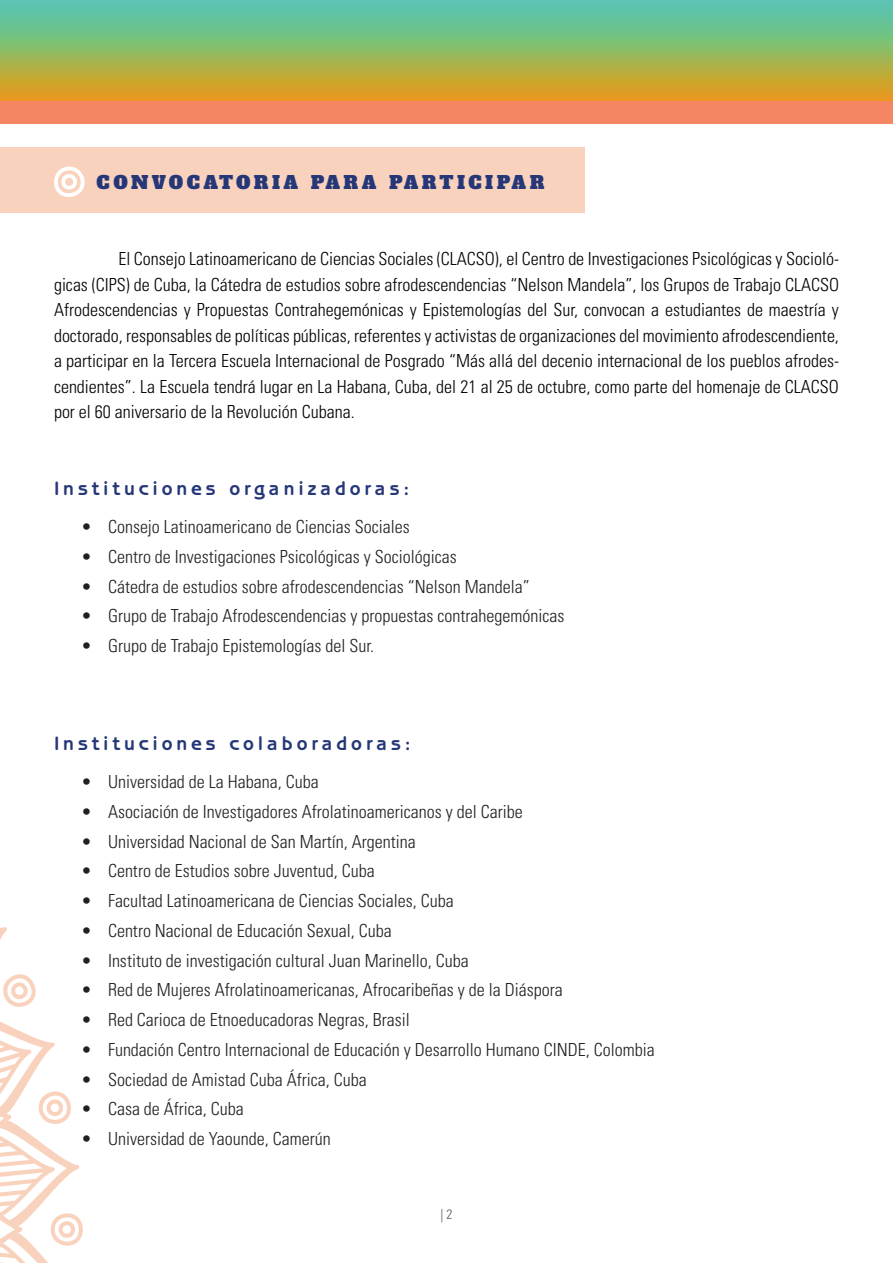
<style>
.page{position:relative;width:893px;height:1263px;background:#fff}
.page>*{position:absolute;margin:0;border:0;box-sizing:border-box;transform-origin:0 0}
.t1{font:700 19.5px "Benguiat Gothic Std";letter-spacing:.2em;color:#263778}
.t2{font:300 condensed 18px "Univers LT Std";color:#231f20}
.t3{font:300 condensed 18px/25.5px "Univers LT Std";color:#000001;text-align:justify}
.t4{font:18px "Alfa Slab One";letter-spacing:.2em;color:#263778}
.t5{font:300 condensed 13.5px "Univers LT Std";color:#57585a}
</style>
<div class="page">
<svg style="left:0;top:0;width:893px;height:101px;background:#95b566"></svg>
<div style="left:0;top:101px;width:893px;height:22px;background:#f58664"></div>
<hr style="left:892px;top:272px;width:1px;height:66px;background:#f9d2bd">
<hr style="left:892px;top:769px;width:1px;height:65px;background:#f9d2bd">
<div style="left:0;top:147px;width:585px;height:66px;background:#f9d2bd"></div>
<svg style="left:0;top:927px;width:7px;height:13px"></svg>
<svg style="left:0;top:1021px;width:83px;height:242px"></svg>
<svg style="left:3px;top:974px;width:33px;height:33px"></svg>
<svg style="left:54px;top:166px;width:31px;height:31px"></svg>
<p class="t4" style="left:97px;top:170px;width:449px">CONVOCATORIA PARA PARTICIPAR</p>
<p class="t3" style="left:54px;top:246px;width:787px;text-indent:64px">El Consejo Latinoamericano de Ciencias Sociales (CLACSO), el Centro de Investigaciones Psicológicas y Socioló&shy;gicas (CIPS) de Cuba, la Cátedra de estudios sobre afrodescendencias “Nelson Mandela”, los Grupos de Trabajo CLACSO Afrodescendencias y Propuestas Contrahegemónicas y Epistemologías del Sur, convocan a estudiantes de maestría y doctorado, responsables de políticas públicas, referentes y activistas de organizaciones del movimiento afrodescendiente, a participar en la Tercera Escuela Internacional de Posgrado “Más allá del decenio internacional de los pueblos afrodes&shy;cendientes”. La Escuela tendrá lugar en La Habana, Cuba, del 21 al 25 de octubre, como parte del homenaje de CLACSO por el 60 aniversario de la Revolución Cubana.</p>
<p class="t1" style="left:54px;top:477px;width:357px">Instituciones organizadoras:</p>
<p class="t2" style="left:81px;top:516px;width:330px">• Consejo Latinoamericano de Ciencias Sociales</p>
<p class="t2" style="left:81px;top:546px;width:377px">• Centro de Investigaciones Psicológicas y Sociológicas</p>
<p class="t2" style="left:81px;top:575px;width:450px">• Cátedra de estudios sobre afrodescendencias “Nelson Mandela”</p>
<p class="t2" style="left:81px;top:605px;width:485px">• Grupo de Trabajo Afrodescendencias y propuestas contrahegemónicas</p>
<p class="t2" style="left:81px;top:635px;width:295px">• Grupo de Trabajo Epistemologías del Sur.</p>
<p class="t1" style="left:54px;top:732px;width:358px">Instituciones colaboradoras:</p>
<p class="t2" style="left:81px;top:771px;width:239px">• Universidad de La Habana, Cuba</p>
<p class="t2" style="left:81px;top:801px;width:443px">• Asociación de Investigadores Afrolatinoamericanos y del Caribe</p>
<p class="t2" style="left:81px;top:830px;width:336px">• Universidad Nacional de San Martín, Argentina</p>
<p class="t2" style="left:81px;top:860px;width:295px">• Centro de Estudios sobre Juventud, Cuba</p>
<p class="t2" style="left:81px;top:890px;width:374px">• Facultad Latinoamericana de Ciencias Sociales, Cuba</p>
<p class="t2" style="left:81px;top:920px;width:312px">• Centro Nacional de Educación Sexual, Cuba</p>
<p class="t2" style="left:81px;top:949px;width:389px">• Instituto de investigación cultural Juan Marinello, Cuba</p>
<p class="t2" style="left:81px;top:979px;width:483px">• Red de Mujeres Afrolatinoamericanas, Afrocaribeñas y de la Diáspora</p>
<p class="t2" style="left:81px;top:1009px;width:330px">• Red Carioca de Etnoeducadoras Negras, Brasil</p>
<p class="t2" style="left:81px;top:1039px;width:575px">• Fundación Centro Internacional de Educación y Desarrollo Humano CINDE, Colombia</p>
<p class="t2" style="left:81px;top:1068px;width:287px">• Sociedad de Amistad Cuba África, Cuba</p>
<p class="t2" style="left:81px;top:1098px;width:164px">• Casa de África, Cuba</p>
<p class="t2" style="left:81px;top:1128px;width:251px">• Universidad de Yaounde, Camerún</p>
<p class="t5" style="left:440px;top:1206px;width:13px">| 2</p>
</div>
